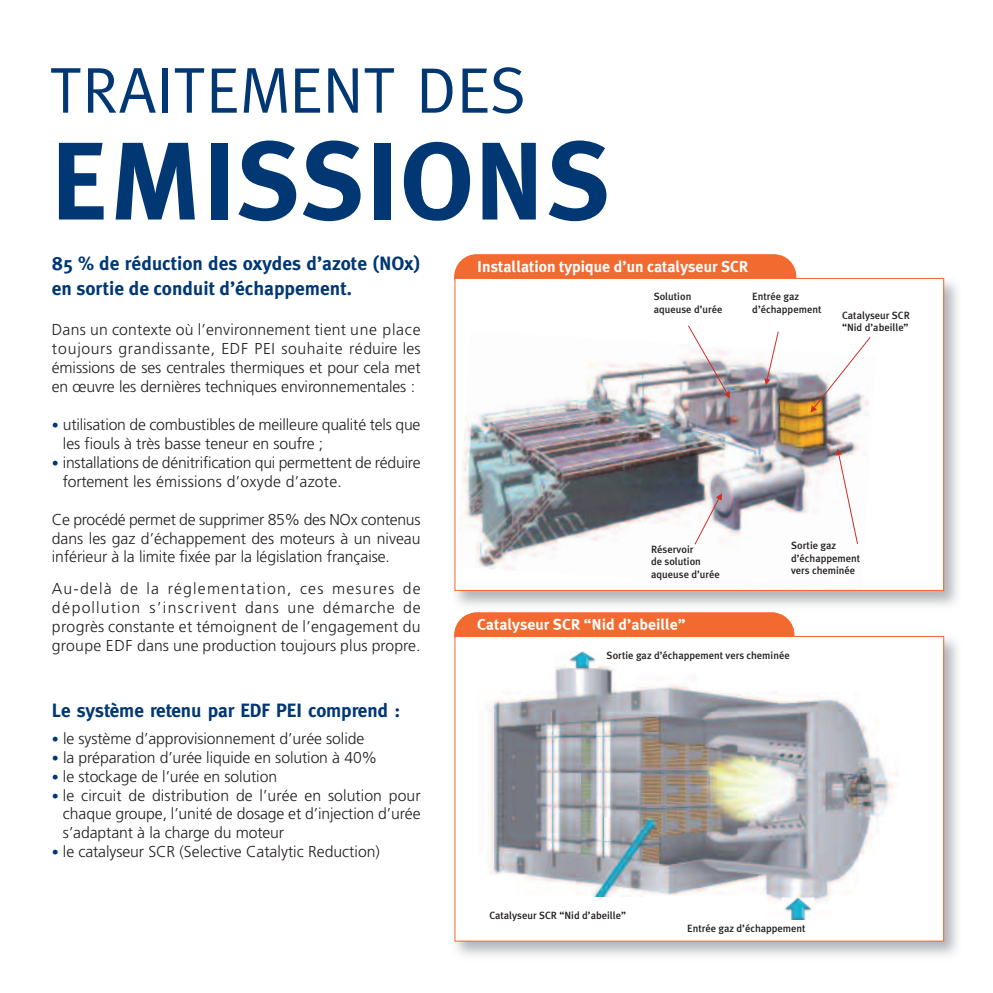
<style>
.page{position:relative;width:993px;height:993px;background:#fff}
.page>*{position:absolute;margin:0;border:0;box-sizing:border-box;transform-origin:0 0}
.t1{font:700 110.25px "Meta Plus";color:#013874}
.t2{font:64.75px "Meta";color:#013874}
.t3{font:700 19.25px/24.5px "Meta Plus";color:#013874}
.t4{font:700 19.25px "Meta";letter-spacing:-.005em;color:#013874}
.t5{font:300 15.75px/18.9px "Frutiger";letter-spacing:-.005em;color:#231f20;text-align:justify}
.t6{font:700 15.75px "Meta Plus";color:#fff}
.t7{font:500 10.5px/12.6px "Meta Plus";color:#231f20}
.s1{font-size:14px;color:#013874}
</style>
<div class="page">
<div style="left:454px;top:612px;width:340px;height:44px;background:#f26a30;border-radius:22px"></div>
<div style="left:454px;top:254px;width:342px;height:45px;background:#f26a30;border-radius:22px"></div>
<img style="left:454px;top:273px;width:504px;height:333px">
<img style="left:471px;top:612px;width:306px;height:1px">
<img style="left:454px;top:270px;width:342px;height:8px">
<div style="left:455px;top:279px;width:487px;height:310px;background:#fff"></div>
<img style="left:458px;top:357px;width:410px;height:213px">
<svg style="left:810px;top:337px;width:61px;height:75px"></svg>
<svg style="left:835px;top:448px;width:23px;height:96px"></svg>
<svg style="left:764px;top:331px;width:15px;height:54px"></svg>
<svg style="left:687px;top:325px;width:42px;height:73px"></svg>
<svg style="left:693px;top:493px;width:28px;height:52px"></svg>
<div style="left:454px;top:278px;width:489px;height:312px;border:1px solid #f26a30"></div>
<img style="left:454px;top:631px;width:504px;height:325px">
<img style="left:454px;top:628px;width:340px;height:8px">
<img style="left:477px;top:628px;width:72px;height:5px">
<div style="left:455px;top:636px;width:487px;height:304px;background:#fff"></div>
<img style="left:487px;top:655px;width:412px;height:248px">
<img style="left:567px;top:651px;width:30px;height:20px">
<img style="left:581px;top:817px;width:77px;height:79px">
<img style="left:782px;top:896px;width:30px;height:23px">
<div style="left:454px;top:636px;width:489px;height:305px;border:1px solid #f26a30"></div>
<h2 class="t2" style="left:50px;top:52px;width:477px">TRAITEMENT DES</h2>
<h1 class="t1" style="left:50px;top:117px;width:562px">EMISSIONS</h1>
<p class="t3" style="left:52px;top:251px;width:370px">85 % de réduction des oxydes d’azote (NOx) en sortie de conduit d’échappement.</p>
<p class="t5" style="left:52px;top:321px;width:370px">Dans un contexte où l’environnement tient une place toujours grandissante, EDF PEI souhaite réduire les émissions de ses centrales thermiques et pour cela met en œuvre les dernières techniques environnementales :</p>
<p class="t5" style="left:63px;top:416px;width:359px;text-indent:-11px"><span class="s1">•</span> utilisation de combustibles de meilleure qualité tels que les fiouls à très basse teneur en soufre ;</p>
<p class="t5" style="left:63px;top:454px;width:359px;text-indent:-11px"><span class="s1">•</span> installations de dénitrification qui permettent de réduire fortement les émissions d’oxyde d’azote.</p>
<p class="t5" style="left:52px;top:510px;width:370px">Ce procédé permet de supprimer 85% des NOx contenus dans les gaz d’échappement des moteurs à un niveau inférieur à la limite fixée par la législation française.</p>
<p class="t5" style="left:52px;top:580px;width:370px">Au-delà de la réglementation, ces mesures de dépollution s’inscrivent dans une démarche de progrès constante et témoignent de l’engagement du groupe EDF dans une production toujours plus propre.</p>
<p class="t4" style="left:52px;top:698px;width:350px">Le système retenu par EDF PEI comprend :</p>
<p class="t5" style="left:52px;top:729px;width:314px"><span class="s1">•</span> le système d’approvisionnement d’urée solide</p>
<p class="t5" style="left:52px;top:748px;width:327px"><span class="s1">•</span> la préparation d’urée liquide en solution à 40%</p>
<p class="t5" style="left:52px;top:767px;width:227px"><span class="s1">•</span> le stockage de l’urée en solution</p>
<p class="t5" style="left:63px;top:786px;width:359px;text-indent:-11px"><span class="s1">•</span> le circuit de distribution de l’urée en solution pour chaque groupe, l’unité de dosage et d’injection d’urée s’adaptant à la charge du moteur</p>
<p class="t5" style="left:52px;top:843px;width:329px"><span class="s1">•</span> le catalyseur SCR (Selective Catalytic Reduction)</p>
<p class="t6" style="left:477px;top:257px;width:272px">Installation typique d’un catalyseur SCR</p>
<p class="t7" style="left:653px;top:290px;width:70px">Solution aqueuse d’urée</p>
<p class="t7" style="left:752px;top:290px;width:71px">Entrée gaz d’échappement</p>
<p class="t7" style="left:841px;top:309px;width:69px">Catalyseur SCR “Nid d’abeille”</p>
<p class="t7" style="left:650px;top:542px;width:70px">Réservoir<br>de solution aqueuse d’urée</p>
<p class="t6" style="left:477px;top:614px;width:210px">Catalyseur SCR “Nid d’abeille”</p>
<p class="t7" style="left:790px;top:539px;width:71px">Sortie gaz d’échappement vers cheminée</p>
<p class="t7" style="left:606px;top:648px;width:184px">Sortie gaz d’échappement vers cheminée</p>
<p class="t7" style="left:489px;top:908px;width:138px">Catalyseur SCR “Nid d’abeille”</p>
<p class="t7" style="left:687px;top:921px;width:120px">Entrée gaz d’échappement</p>
</div>
